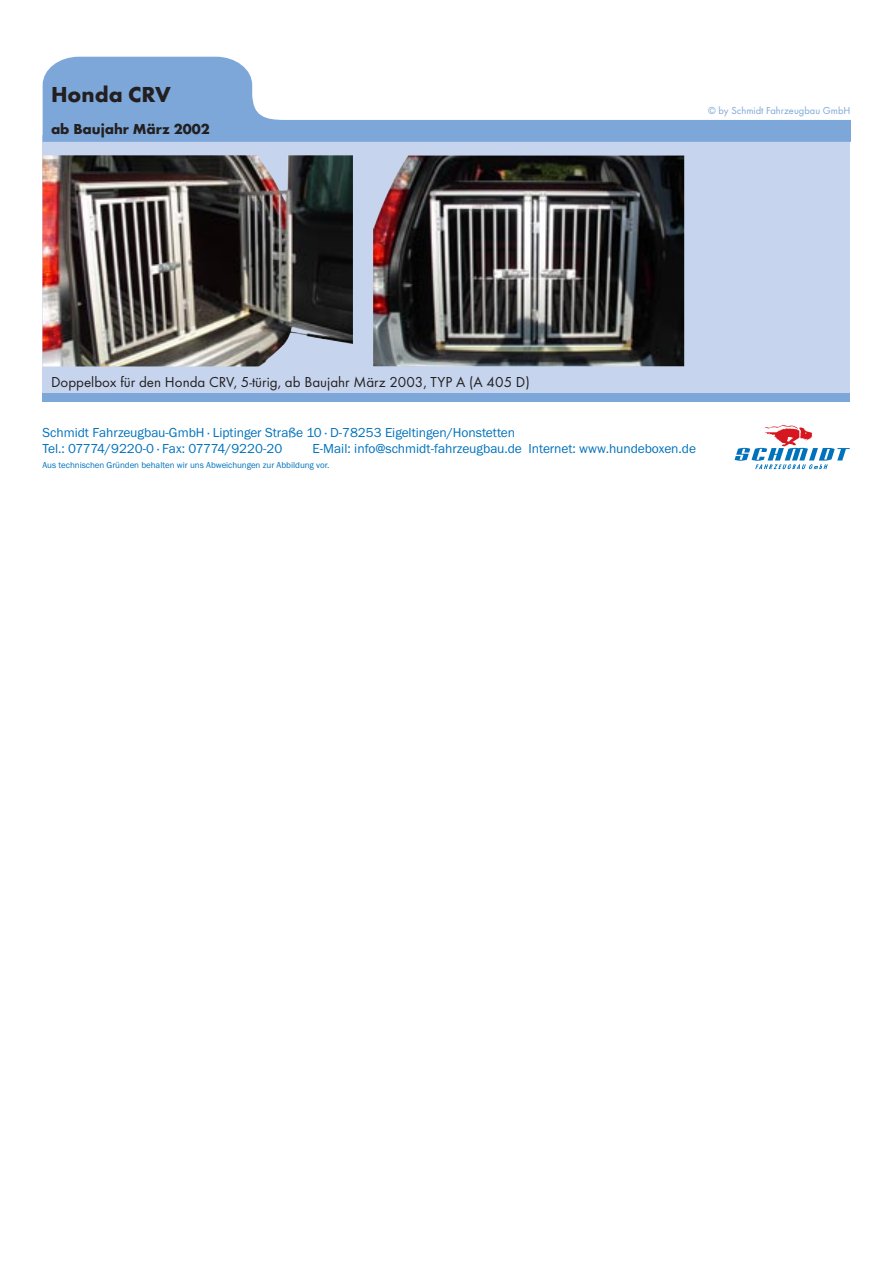
<style>
.page{position:relative;width:893px;height:1263px;background:#fff}
.page>*{position:absolute;margin:0;border:0;box-sizing:border-box;transform-origin:0 0}
.t1{font:700 22.5px "Futura T";color:#231f20}
.t2{font:15px "Futura T";color:#231f20}
.t3{font:700 15px "Futura T";color:#231f20}
.t4{font:13.5px/15.8px "Franklin Gothic";letter-spacing:-.005em;color:#0072bc}
.t5{font:10.5px "Futura T";color:#7ca7d8}
.t6{font:9px "Franklin Gothic";letter-spacing:-.005em;color:#0072bc}
</style>
<div class="page">
<svg style="left:43px;top:142px;width:807px;height:251px;fill:#c6d5ea"></svg>
<svg style="left:43px;top:57px;width:807px;height:85px"></svg>
<img style="left:43px;top:155px;width:245px;height:211px">
<img style="left:384px;top:156px;width:24px;height:44px">
<div style="left:43px;top:393px;width:807px;height:8px;background:#7ca7d8"></div>
<svg style="left:735px;top:425px;width:115px;height:44px"></svg>
<h1 class="t1" style="left:51px;top:81px;width:121px">Honda CRV</h1>
<p class="t3" style="left:51px;top:120px;width:160px">ab Baujahr März 2002</p>
<p class="t5" style="left:708px;top:105px;width:144px">© by Schmidt Fahrzeugbau GmbH</p>
<p class="t2" style="left:51px;top:373px;width:480px">Doppelbox für den Honda CRV, 5-türig, ab Baujahr März 2003, TYP A (A 405 D)</p>
<p class="t4" style="left:43px;top:425px;width:474px">Schmidt Fahrzeugbau-GmbH ∙ Liptinger Straße 10 ∙ D-78253 Eigeltingen/Honstetten<br>Tel.: 07774/9220-0 ∙ Fax: 07774/9220-20</p>
<p class="t4" style="left:313px;top:441px;width:385px">E-Mail: info@schmidt-fahrzeugbau.de Internet: www.hundeboxen.de</p>
<p class="t6" style="left:43px;top:460px;width:289px">Aus technischen Gründen behalten wir uns Abweichungen zur Abbildung vor.</p>
</div>
